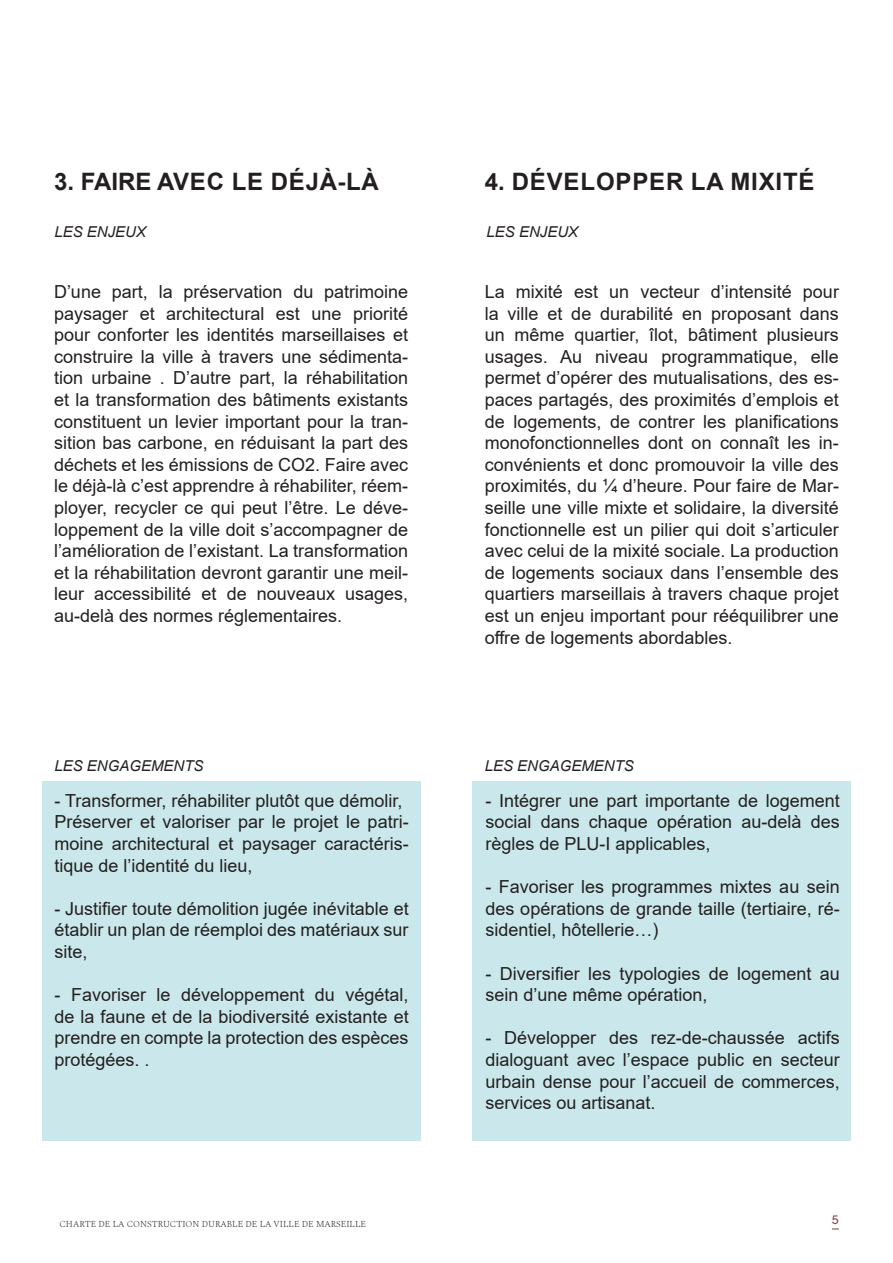
<style>
.page{position:relative;width:893px;height:1263px;background:#fff}
.page>*{position:absolute;margin:0;border:0;box-sizing:border-box;transform-origin:0 0}
.t1{font:700 24px "Arial";letter-spacing:.035em;color:#231f20}
.t2{font:18px/21.6px "Arial";color:#231f20;text-align:justify}
.t3{font:italic 15px "Arial";color:#231f20}
.t4{font:500 12px "Lubalin Graph Std";color:#85524b}
.t5{font:200 9px "Spectral";color:#231f20}
</style>
<div class="page">
<div style="left:472px;top:781px;width:379px;height:360px;background:#cae8eb"></div>
<div style="left:42px;top:781px;width:379px;height:360px;background:#cae8eb"></div>
<h1 class="t1" style="left:54px;top:165px;width:326px">3. FAIRE AVEC LE DÉJÀ-LÀ</h1>
<h1 class="t1" style="left:485px;top:165px;width:331px">4. DÉVELOPPER LA MIXITÉ</h1>
<p class="t3" style="left:54px;top:222px;width:93px">LES ENJEUX</p>
<p class="t3" style="left:486px;top:222px;width:93px">LES ENJEUX</p>
<p class="t2" style="left:54px;top:281px;width:356px">D’une part, la préservation du patrimoine paysager et architectural est une priorité pour conforter les identités marseillaises et construire la ville à travers une sédimenta&shy;tion urbaine . D’autre part, la réhabilitation et la transformation des bâtiments existants constituent un levier important pour la tran&shy;sition bas carbone, en réduisant la part des déchets et les émissions de CO2. Faire avec le déjà-là c’est apprendre à réhabiliter, réem&shy;ployer, recycler ce qui peut l’être. Le déve&shy;loppement de la ville doit s’accompagner de l’amélioration de l’existant. La transformation et la réhabilitation devront garantir une meil&shy;leur accessibilité et de nouveaux usages, au-delà des normes réglementaires.</p>
<p class="t2" style="left:485px;top:281px;width:356px">La mixité est un vecteur d’intensité pour la ville et de durabilité en proposant dans un même quartier, îlot, bâtiment plusieurs usages. Au niveau programmatique, elle permet d’opérer des mutualisations, des es&shy;paces partagés, des proximités d’emplois et de logements, de contrer les planifications monofonctionnelles dont on connaît les in&shy;convénients et donc promouvoir la ville des proximités, du ¼ d’heure. Pour faire de Mar&shy;seille une ville mixte et solidaire, la diversité fonctionnelle est un pilier qui doit s’articuler avec celui de la mixité sociale. La production de logements sociaux dans l’ensemble des quartiers marseillais à travers chaque projet est un enjeu important pour rééquilibrer une offre de logements abordables.</p>
<p class="t3" style="left:54px;top:756px;width:151px">LES ENGAGEMENTS</p>
<p class="t3" style="left:485px;top:756px;width:151px">LES ENGAGEMENTS</p>
<p class="t2" style="left:54px;top:789px;width:356px;text-align:left">- Transformer, réhabiliter plutôt que démolir, Préserver et valoriser par le projet le patri&shy;moine architectural et paysager caractéris&shy;tique de l’identité du lieu,</p>
<p class="t2" style="left:54px;top:897px;width:356px">- Justifier toute démolition jugée inévitable et établir un plan de réemploi des matériaux sur site,</p>
<p class="t2" style="left:54px;top:984px;width:356px">- Favoriser le développement du végétal, de la faune et de la biodiversité existante et prendre en compte la protection des espèces protégées. .</p>
<p class="t2" style="left:485px;top:789px;width:356px">- Intégrer une part importante de logement social dans chaque opération au-delà des règles de PLU-I applicables,</p>
<p class="t2" style="left:485px;top:876px;width:356px">- Favoriser les programmes mixtes au sein des opérations de grande taille (tertiaire, ré&shy;sidentiel, hôtellerie…)</p>
<p class="t2" style="left:485px;top:962px;width:356px">- Diversifier les typologies de logement au sein d’une même opération,</p>
<p class="t2" style="left:485px;top:1027px;width:356px">- Développer des rez-de-chaussée actifs dialoguant avec l’espace public en secteur urbain dense pour l’accueil de commerces, services ou artisanat.</p>
<p class="t5" style="left:60px;top:1217px;width:308px">CHARTE DE LA CONSTRUCTION DURABLE DE LA VILLE DE MARSEILLE</p>
<p class="t4" style="left:832px;top:1212px;width:9px">5</p>
</div>
